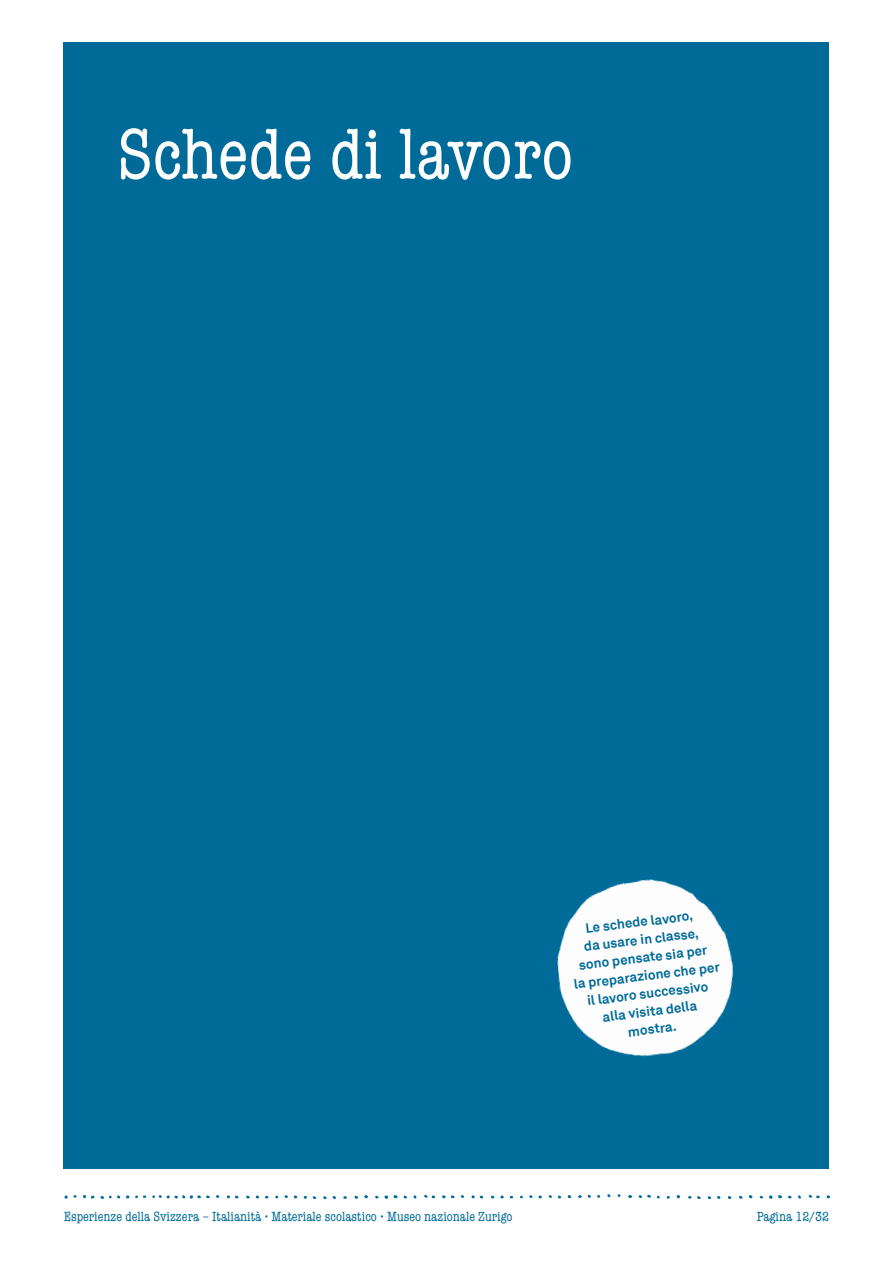
<style>
.page{position:relative;width:893px;height:1263px;background:#fff}
.page>*{position:absolute;margin:0;border:0;box-sizing:border-box;transform-origin:0 0}
.UfS_Haupttitel_AmericanTypewriter{font:condensed 72px "American Typewriter";color:#fff}
.UfS_Untertitel_9_12{font:700 13.5px/18px "Akkurat";color:#006b98;text-align:center}
.UfS_Fusszeile_rechts{font:condensed 13.5px "American Typewriter";color:#006b98}
</style>
<div class="page">
<img style="left:64px;top:1194px;width:767px;height:5px">
<div style="left:64px;top:43px;width:765px;height:1126px;background:#006b98"></div>
<img style="left:557px;top:879px;width:177px;height:178px">
<p class="UfS_Haupttitel_AmericanTypewriter" style="left:117px;top:113px;width:458px">Schede di lavoro</p>
<p class="UfS_Untertitel_9_12" style="left:566px;top:922px;width:148px;rotate:-7deg">Le schede lavoro,<br>da usare in classe, sono pensate sia per<br>la preparazione che per il lavoro successivo alla visita della mostra.</p>
<p class="UfS_Fusszeile_rechts" style="left:64px;top:1209px;width:450px">Esperienze della Svizzera – Italianità • Materiale scolastico • Museo nazionale Zurigo</p>
<p class="UfS_Fusszeile_rechts" style="left:757px;top:1209px;width:74px">Pagina 12/32</p>
</div>
